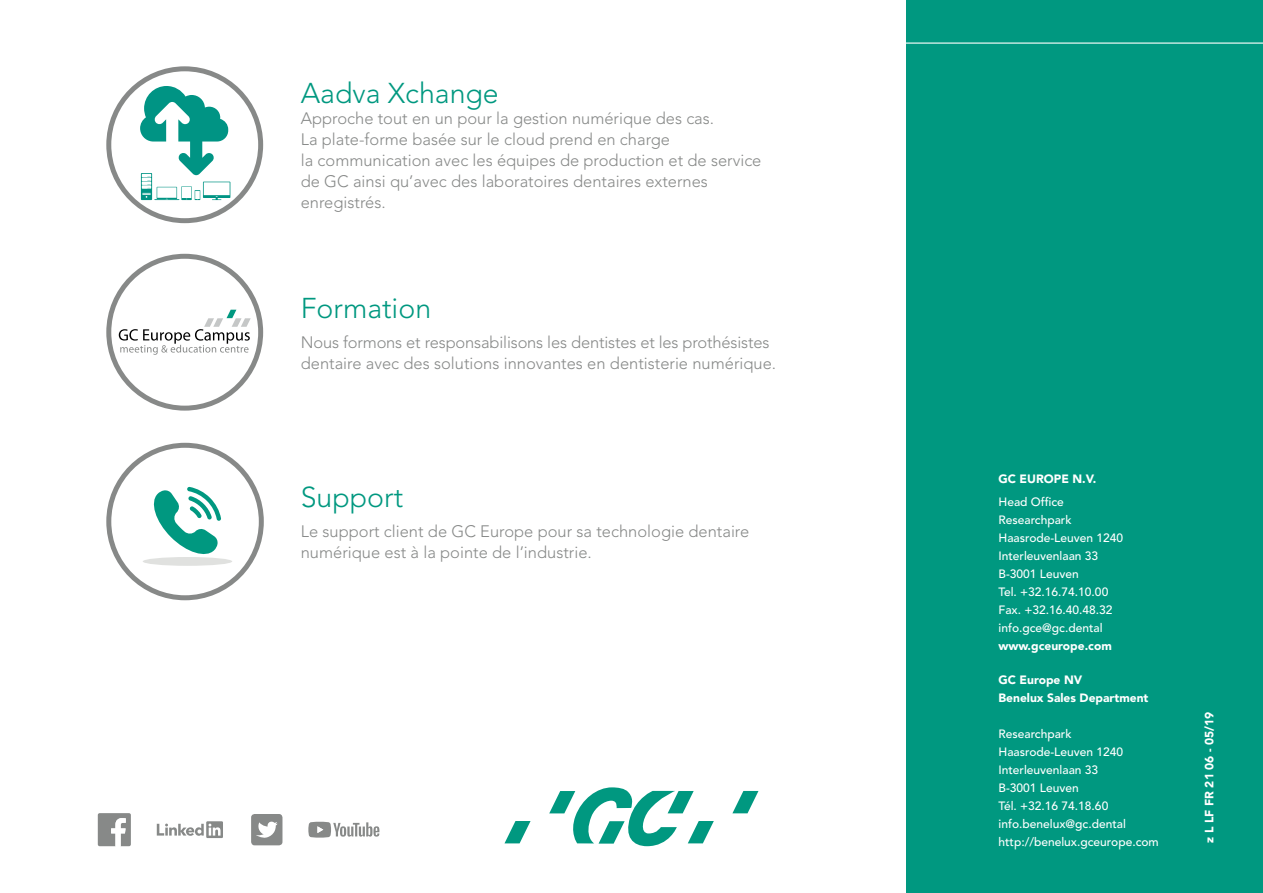
<style>
.page{position:relative;width:1263px;height:893px;background:#fff}
.page>*{position:absolute;margin:0;border:0;box-sizing:border-box;transform-origin:0 0}
.t1{font:300 28.5px "Avenir LT Std";color:#009880}
.t2{font:300 16.5px/21px "Avenir LT Std";color:#878988}
.t3{font:500 12px/18px "Avenir LT Std";color:#fff}
.t4{font:900 12px/18px "Avenir LT Std";color:#fff}
</style>
<div class="page">
<div style="left:907px;top:0;width:356px;height:893px;background:#009880"></div>
<hr style="left:43px;top:43px;width:1220px;height:1px;background:#fff">
<div style="left:106px;top:66px;width:157px;height:157px;background:#878988;border-radius:50%"></div>
<div style="left:111px;top:71px;width:147px;height:147px;background:#fff;border-radius:50%"></div>
<svg style="left:140px;top:86px;width:90px;height:114px"></svg>
<div style="left:106px;top:443px;width:158px;height:157px;background:#878988;border-radius:50%"></div>
<div style="left:111px;top:448px;width:148px;height:147px;background:#fff;border-radius:50%"></div>
<div style="left:143px;top:557px;width:89px;height:9px;background:#e0e1df;border-radius:50%"></div>
<svg style="left:153px;top:487px;width:68px;height:72px"></svg>
<div style="left:106px;top:254px;width:157px;height:157px;background:#878988;border-radius:50%"></div>
<div style="left:111px;top:259px;width:147px;height:147px;background:#fff;border-radius:50%"></div>
<svg style="left:119px;top:310px;width:132px;height:45px"></svg>
<div style="left:251px;top:814px;width:31px;height:31px;background:#878988;border-radius:4px"></div>
<svg style="left:256px;top:821px;width:22px;height:17px"></svg>
<div style="left:206px;top:821px;width:17px;height:17px;background:#878988"></div>
<svg style="left:157px;top:824px;width:64px;height:12px"></svg>
<svg style="left:308px;top:822px;width:71px;height:16px"></svg>
<svg style="left:98px;top:813px;width:33px;height:33px"></svg>
<svg style="left:732px;top:791px;width:26px;height:22px"></svg>
<svg style="left:549px;top:787px;width:165px;height:59px"></svg>
<svg style="left:504px;top:821px;width:27px;height:22px"></svg>
<h1 class="t1" style="left:301px;top:77px;width:199px">Aadva Xchange</h1>
<p class="t2" style="left:301px;top:108px;width:462px">Approche tout en un pour la gestion numérique des cas.<br>La plate-forme basée sur le cloud prend en charge<br>la communication avec les équipes de production et de service de GC ainsi qu’avec des laboratoires dentaires externes enregistrés.</p>
<h1 class="t1" style="left:301px;top:291px;width:132px">Formation</h1>
<p class="t2" style="left:301px;top:332px;width:477px">Nous formons et responsabilisons les dentistes et les prothésistes dentaire avec des solutions innovantes en dentisterie numérique.</p>
<h1 class="t1" style="left:301px;top:480px;width:104px">Support</h1>
<p class="t2" style="left:301px;top:521px;width:450px">Le support client de GC Europe pour sa technologie dentaire numérique est à la pointe de l’industrie.</p>
<p class="t4" style="left:998px;top:470px;width:99px">GC EUROPE N.V.</p>
<p class="t3" style="left:998px;top:494px;width:126px">Head Office<br>Researchpark<br>Haasrode-Leuven 1240<br>Interleuvenlaan 33<br>B-3001 Leuven<br>Tel. +32.16.74.10.00<br>Fax. +32.16.40.48.32 info.gce@gc.dental</p>
<p class="t4" style="left:998px;top:637px;width:115px">www.gceurope.com</p>
<p class="t4" style="left:998px;top:670px;width:151px">GC Europe NV<br>Benelux Sales Department</p>
<p class="t3" style="left:998px;top:725px;width:162px">Researchpark<br>Haasrode-Leuven 1240<br>Interleuvenlaan 33<br>B-3001 Leuven<br>Tél. +32.16 74.18.60 info.benelux@gc.dental http://benelux.gceurope.com</p>
<p class="t4" style="left:1200px;top:843px;width:133px;rotate:-90deg">z L LF FR 21 06 - 05/19</p>
</div>
